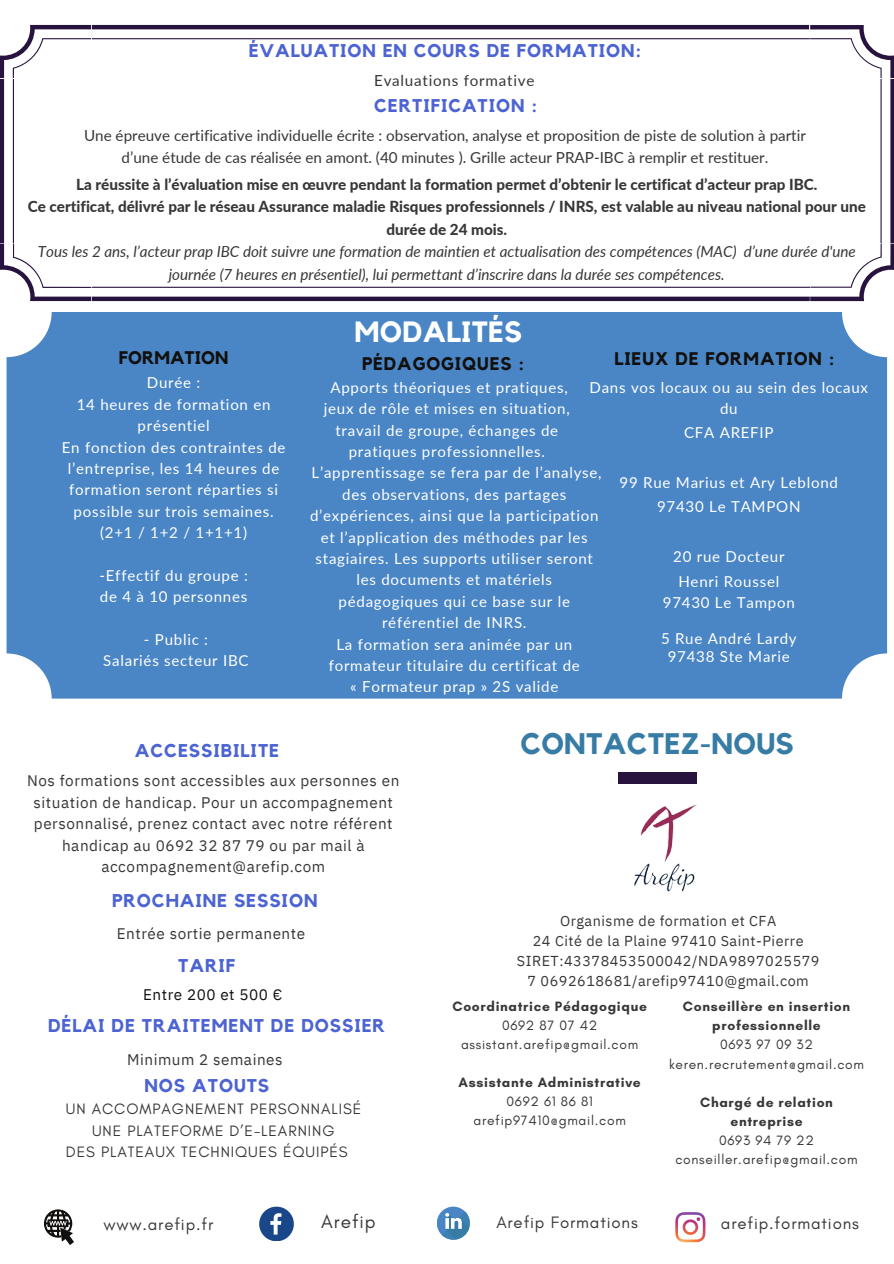
<style>
.page{position:relative;width:894px;height:1264px;background:#fff}
.page>*{position:absolute;margin:0;border:0;box-sizing:border-box;transform-origin:0 0}
.t1{font:700 29.55px "Kollektif";letter-spacing:.01em;color:#377ca5}
.t2{font:700 29.25px "Kollektif";letter-spacing:.01em;color:#fff}
.t3{font:19.05px "Glacial Indifference";letter-spacing:.05em;color:#373737}
.t4{font:700 18.45px "Kollektif";letter-spacing:.05em;color:#4c63d2}
.t5{font:700 18.3px "Kollektif";letter-spacing:.05em;color:#4c63d2}
.t6{font:700 18.15px "Kollektif";letter-spacing:.05em;color:#11100e}
.t7{font:700 18.15px "Kollektif";color:#11100e}
.t8{font:16.8px "Glacial Indifference";letter-spacing:.05em;color:#373737}
.t9{font:15.3px/21.3px "IBM Plex Sans";letter-spacing:.035em;color:#373737;text-align:center}
.t10{font:15.3px "Glacial Indifference";letter-spacing:.06em;color:#373737}
.t11{font:15.3px "IBM Plex Sans";letter-spacing:.035em;color:#11100e}
.t12{font:800 15.15px/22.5px "Lato";color:#373737;text-align:center}
.t13{font:15.15px/22.5px "Lato";color:#373737;text-align:center}
.t14{font:15.15px "Lato";letter-spacing:.05em;color:#373737}
.t15{font:15px/21.3px "Lato";letter-spacing:.05em;color:#fff;text-align:center}
.t16{font:14.4px/20.2px "IBM Plex Sans";letter-spacing:.035em;color:#373737;text-align:center}
.t17{font:13.8px "Glacial Indifference";letter-spacing:.05em;color:#373737}
.t18{font:700 13.8px/19.2px "Glacial Indifference";letter-spacing:.05em;color:#373737;text-align:center}
.s1{font-weight:400;font-style:italic}
</style>
<div class="page">
<svg style="left:0;top:25px;width:893px;height:276px"></svg>
<div style="left:7px;top:312px;width:879px;height:386px;background:#4a86c5;border-radius:45px"></div>
<svg style="left:44px;top:1209px;width:30px;height:35px"></svg>
<svg style="left:259px;top:1206px;width:35px;height:35px"></svg>
<svg style="left:436px;top:1206px;width:33px;height:33px"></svg>
<svg style="left:441px;top:1211px;width:29px;height:29px"></svg>
<svg style="left:675px;top:1212px;width:30px;height:30px"></svg>
<div style="left:617px;top:772px;width:79px;height:12px;background:#28133e"></div>
<img style="left:634px;top:804px;width:64px;height:88px">
<p class="t5" style="left:249px;top:42px;width:394px">ÉVALUATION EN COURS DE FORMATION:</p>
<h5 class="t14" style="left:374px;top:71px;width:162px">Evaluations formative</h5>
<h2 class="t5" style="left:374px;top:97px;width:164px">CERTIFICATION :</h2>
<h2 class="t13" style="left:84px;top:124px;width:723px">Une épreuve certificative individuelle écrite : observation, analyse et proposition de piste de solution à partir d’une étude de cas réalisée en amont. (40 minutes ). Grille acteur PRAP-IBC à remplir et restituer.</h2>
<h5 class="t12" style="left:28px;top:172px;width:839px">La réussite à l’évaluation mise en œuvre pendant la formation permet d’obtenir le certificat d’acteur prap IBC.<br>Ce certificat, délivré par le réseau Assurance maladie Risques professionnels / INRS, est valable au niveau national pour une durée de 24 mois.<br><span class="s1">Tous les 2 ans, l’acteur prap IBC doit suivre une formation de maintien et actualisation des compétences (MAC) d’une durée d'une journée (7 heures en présentiel), lui permettant d’inscrire dans la durée ses compétences.</span></h5>
<h5 class="t2" style="left:354px;top:318px;width:169px">MODALITÉS</h5>
<h5 class="t7" style="left:119px;top:349px;width:111px">FORMATION</h5>
<h2 class="t6" style="left:362px;top:355px;width:163px">PÉDAGOGIQUES :</h2>
<p class="t15" style="left:324px;top:376px;width:247px">Apports théoriques et pratiques, jeux de rôle et mises en situation, travail de groupe, échanges de pratiques professionnelles.</p>
<p class="t6" style="left:614px;top:350px;width:221px">LIEUX DE FORMATION :</p>
<p class="t15" style="left:589px;top:376px;width:280px">Dans vos locaux ou au sein des locaux du</p>
<p class="t15" style="left:683px;top:421px;width:91px">CFA AREFIP</p>
<p class="t15" style="left:619px;top:471px;width:220px">99 Rue Marius et Ary Leblond</p>
<p class="t15" style="left:657px;top:496px;width:145px">97430 Le TAMPON</p>
<p class="t15" style="left:673px;top:545px;width:113px">20 rue Docteur</p>
<p class="t15" style="left:678px;top:570px;width:102px">Henri Roussel</p>
<p class="t15" style="left:662px;top:591px;width:133px">97430 Le Tampon</p>
<p class="t15" style="left:660px;top:627px;width:137px">5 Rue André Lardy</p>
<p class="t15" style="left:667px;top:645px;width:124px">97438 Ste Marie</p>
<p class="t15" style="left:147px;top:372px;width:55px">Durée :</p>
<p class="t15" style="left:77px;top:393px;width:195px">14 heures de formation en présentiel</p>
<p class="t15" style="left:62px;top:436px;width:225px">En fonction des contraintes de l’entreprise, les 14 heures de formation seront réparties si possible sur trois semaines.</p>
<p class="t15" style="left:100px;top:521px;width:148px">(2+1 / 1+2 / 1+1+1)</p>
<p class="t15" style="left:99px;top:564px;width:150px">-Effectif du groupe :</p>
<p class="t15" style="left:100px;top:585px;width:149px">de 4 à 10 personnes</p>
<p class="t15" style="left:144px;top:628px;width:66px">- Public :</p>
<h1 class="t15" style="left:103px;top:650px;width:147px">Salariés secteur IBC</h1>
<p class="t15" style="left:310px;top:462px;width:293px">L’apprentissage se fera par de l’analyse, des observations, des partages d’expériences, ainsi que la participation et l’application des méthodes par les stagiaires. Les supports utiliser seront les documents et matériels pédagogiques qui ce base sur le référentiel de INRS.</p>
<h2 class="t15" style="left:328px;top:633px;width:252px">La formation sera animée par un formateur titulaire du certificat de</h2>
<h1 class="t15" style="left:350px;top:675px;width:209px">« Formateur prap » 2S valide</h1>
<p class="t4" style="left:135px;top:742px;width:146px">ACCESSIBILITE</p>
<h5 class="t9" style="left:27px;top:770px;width:373px">Nos formations sont accessibles aux personnes en situation de handicap. Pour un accompagnement personnalisé, prenez contact avec notre référent handicap au 0692 32 87 79 ou par mail à accompagnement@arefip.com</h5>
<p class="t4" style="left:112px;top:892px;width:207px">PROCHAINE SESSION</p>
<p class="t9" style="left:117px;top:922px;width:190px">Entrée sortie permanente</p>
<p class="t4" style="left:178px;top:956px;width:59px">TARIF</p>
<p class="t11" style="left:143px;top:984px;width:140px">Entre 200 et 500 €</p>
<p class="t4" style="left:48px;top:1017px;width:338px">DÉLAI DE TRAITEMENT DE DOSSIER</p>
<p class="t9" style="left:127px;top:1048px;width:157px">Minimum 2 semaines</p>
<p class="t4" style="left:145px;top:1077px;width:126px">NOS ATOUTS</p>
<p class="t10" style="left:66px;top:1099px;width:297px">UN ACCOMPAGNEMENT PERSONNALISÉ</p>
<p class="t10" style="left:92px;top:1120px;width:244px">UNE PLATEFORME D’E-LEARNING</p>
<p class="t10" style="left:66px;top:1142px;width:283px">DES PLATEAUX TECHNIQUES ÉQUIPÉS</p>
<h2 class="t1" style="left:520px;top:730px;width:275px">CONTACTEZ-NOUS</h2>
<h2 class="t16" style="left:560px;top:910px;width:218px">Organisme de formation et CFA</h2>
<h5 class="t16" style="left:516px;top:930px;width:304px">24 Cité de la Plaine 97410 Saint-Pierre<br>SIRET:43378453500042/NDA9897025579<br>7 0692618681/arefip97410@gmail.com</h5>
<h5 class="t18" style="left:452px;top:996px;width:196px">Coordinatrice Pédagogique</h5>
<h2 class="t17" style="left:502px;top:1016px;width:97px">0692 87 07 42</h2>
<h5 class="t17" style="left:461px;top:1035px;width:179px">assistant.arefip@gmail.com</h5>
<h2 class="t18" style="left:458px;top:1072px;width:183px">Assistante Administrative</h2>
<h4 class="t17" style="left:506px;top:1093px;width:88px">0692 61 86 81</h4>
<p class="t17" style="left:473px;top:1112px;width:154px">arefip97410@gmail.com</p>
<p class="t18" style="left:682px;top:996px;width:169px">Conseillère en insertion professionnelle</p>
<p class="t17" style="left:720px;top:1036px;width:94px">0693 97 09 32</p>
<p class="t17" style="left:668px;top:1055px;width:196px">keren.recrutement@gmail.com</p>
<p class="t18" style="left:700px;top:1092px;width:134px">Chargé de relation</p>
<p class="t18" style="left:730px;top:1111px;width:74px">entreprise</p>
<p class="t17" style="left:719px;top:1131px;width:96px">0693 94 79 22</p>
<p class="t17" style="left:675px;top:1151px;width:184px">conseiller.arefip@gmail.com</p>
<h2 class="t8" style="left:103px;top:1213px;width:111px">www.arefip.fr</h2>
<p class="t3" style="left:321px;top:1210px;width:56px">Arefip</p>
<h2 class="t8" style="left:496px;top:1211px;width:143px">Arefip Formations</h2>
<p class="t8" style="left:720px;top:1213px;width:139px">arefip.formations</p>
</div>
